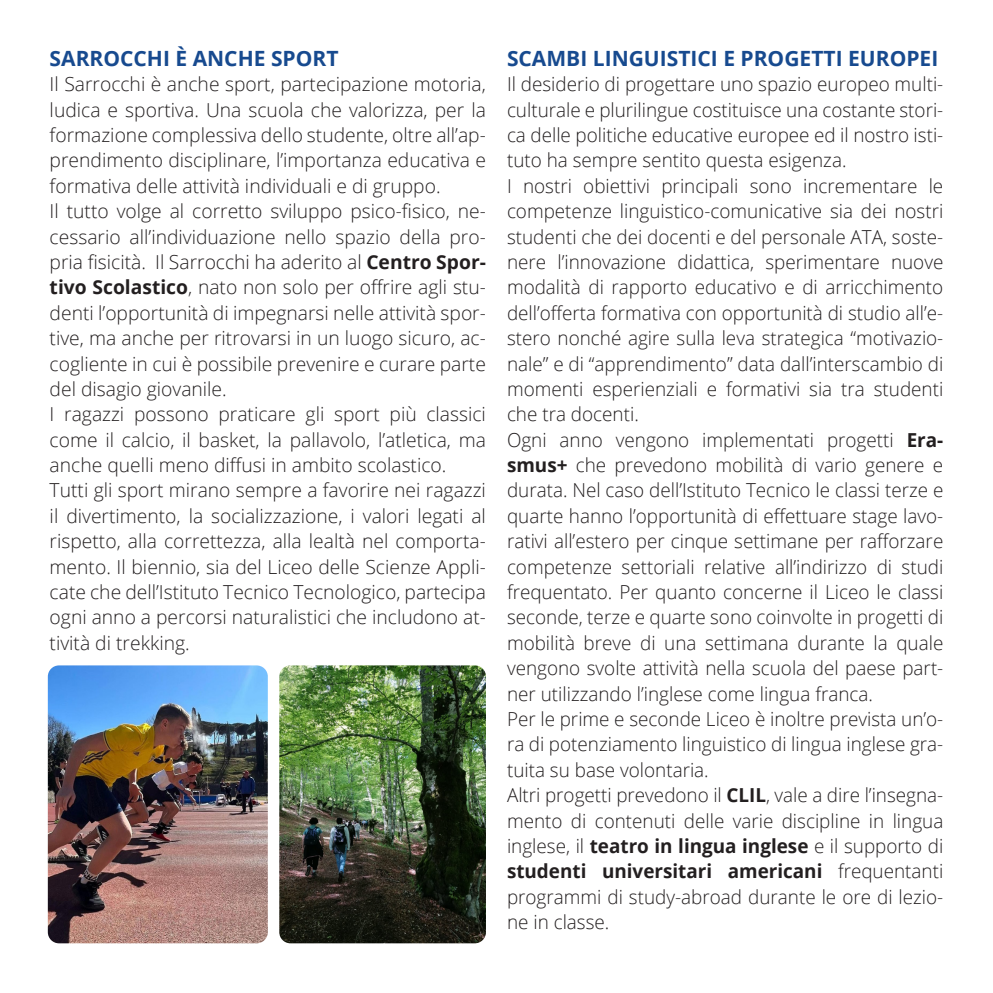
<style>
.page{position:relative;width:993px;height:993px;background:#fff}
.page>*{position:absolute;margin:0;border:0;box-sizing:border-box;transform-origin:0 0}
.Normale{font:700 21px "Open Sans";color:#174a8f}
.testo{font:300 19.25px/25.4px "Open Sans";color:#231f20;text-align:justify}
.Normale-2{font:300 19.25px/25.4px "Open Sans";color:#231f20;text-align:justify}
.s1{font-weight:700}
</style>
<div class="page">
<img style="left:279px;top:665px;width:207px;height:278px">
<img style="left:48px;top:665px;width:220px;height:278px">
<p class="Normale" style="left:50px;top:43px;width:290px">SARROCCHI È ANCHE SPORT</p>
<p class="Normale-2" style="left:50px;top:71px;width:437px">Il Sarrocchi è anche sport, partecipazione motoria, ludica e sportiva. Una scuola che valorizza, per la formazione complessiva dello studente, oltre all’ap&shy;prendimento disciplinare, l’importanza educativa e formativa delle attività individuali e di gruppo.</p>
<p class="Normale-2" style="left:50px;top:198px;width:437px">Il tutto volge al corretto sviluppo psico-fisico, ne&shy;cessario all’individuazione nello spazio della pro&shy;pria fisicità. Il Sarrocchi ha aderito al <span class="s1">Centro Spor&shy;tivo Scolastico</span>, nato non solo per offrire agli stu&shy;denti l’opportunità di impegnarsi nelle attività spor&shy;tive, ma anche per ritrovarsi in un luogo sicuro, ac&shy;cogliente in cui è possibile prevenire e curare parte del disagio giovanile.</p>
<p class="Normale-2" style="left:50px;top:401px;width:437px">I ragazzi possono praticare gli sport più classici come il calcio, il basket, la pallavolo, l’atletica, ma anche quelli meno diffusi in ambito scolastico.</p>
<p class="Normale-2" style="left:50px;top:477px;width:437px">Tutti gli sport mirano sempre a favorire nei ragazzi il divertimento, la socializzazione, i valori legati al rispetto, alla correttezza, alla lealtà nel comporta&shy;mento. Il biennio, sia del Liceo delle Scienze Appli&shy;cate che dell’Istituto Tecnico Tecnologico, partecipa ogni anno a percorsi naturalistici che includono at&shy;tività di trekking.</p>
<p class="Normale" style="left:507px;top:43px;width:432px">SCAMBI LINGUISTICI E PROGETTI EUROPEI</p>
<p class="testo" style="left:507px;top:71px;width:437px">Il desiderio di progettare uno spazio europeo multi&shy;culturale e plurilingue costituisce una costante stori&shy;ca delle politiche educative europee ed il nostro isti&shy;tuto ha sempre sentito questa esigenza.</p>
<p class="testo" style="left:507px;top:172px;width:438px">I nostri obiettivi principali sono incrementare le competenze linguistico-comunicative sia dei nostri studenti che dei docenti e del personale ATA, soste&shy;nere l’innovazione didattica, sperimentare nuove modalità di rapporto educativo e di arricchimento dell’offerta formativa con opportunità di studio all’e&shy;stero nonché agire sulla leva strategica “motivazio&shy;nale” e di “apprendimento” data dall’interscambio di momenti esperienziali e formativi sia tra studenti che tra docenti.</p>
<p class="testo" style="left:507px;top:426px;width:437px">Ogni anno vengono implementati progetti <span class="s1">Era&shy;smus+</span> che prevedono mobilità di vario genere e durata. Nel caso dell’Istituto Tecnico le classi terze e quarte hanno l’opportunità di effettuare stage lavo&shy;rativi all’estero per cinque settimane per rafforzare competenze settoriali relative all’indirizzo di studi frequentato. Per quanto concerne il Liceo le classi seconde, terze e quarte sono coinvolte in progetti di mobilità breve di una settimana durante la quale vengono svolte attività nella scuola del paese part&shy;ner utilizzando l’inglese come lingua franca.</p>
<p class="testo" style="left:507px;top:705px;width:437px">Per le prime e seconde Liceo è inoltre prevista un’o&shy;ra di potenziamento linguistico di lingua inglese gra&shy;tuita su base volontaria.</p>
<p class="testo" style="left:507px;top:781px;width:437px">Altri progetti prevedono il <span class="s1">CLIL</span>, vale a dire l’insegna&shy;mento di contenuti delle varie discipline in lingua inglese, il <span class="s1">teatro in lingua inglese</span> e il supporto di <span class="s1">studenti universitari americani</span> frequentanti programmi di study-abroad durante le ore di lezio&shy;ne in classe.</p>
</div>
